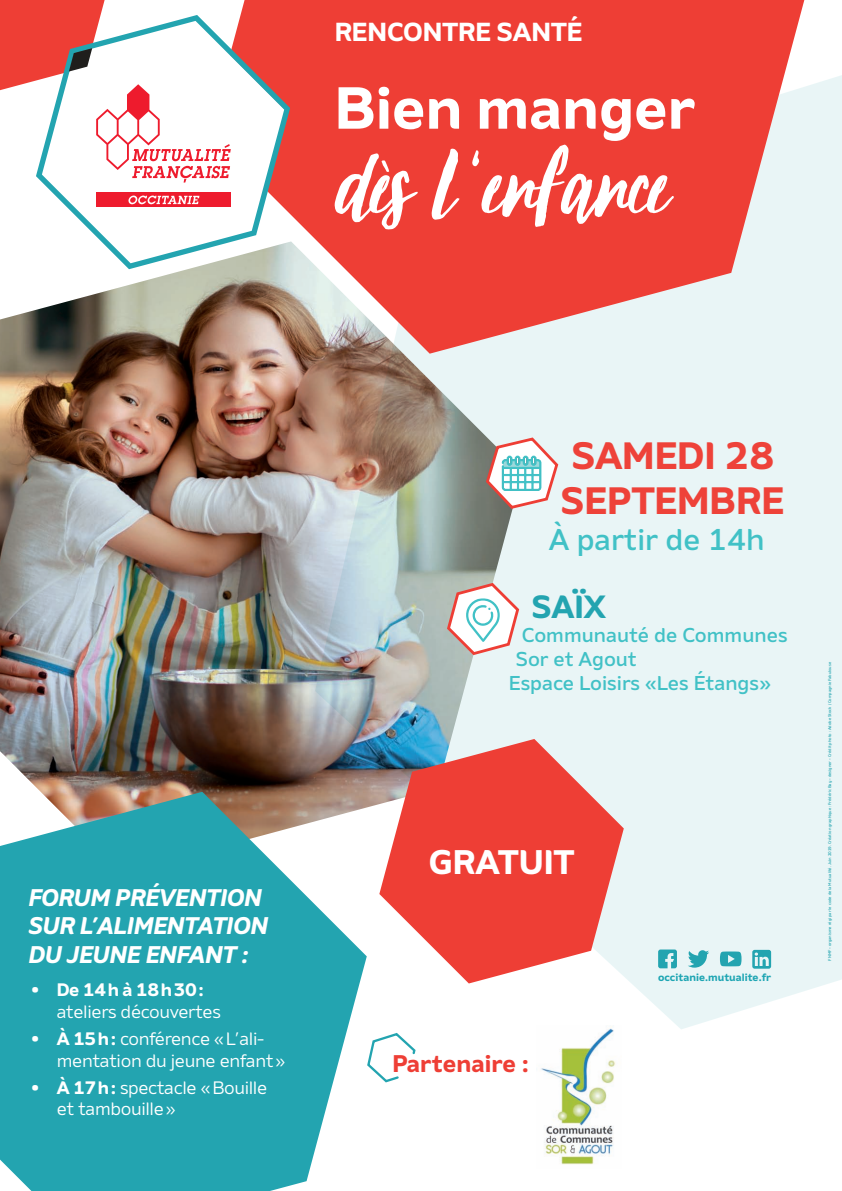
<style>
.page{position:relative;width:842px;height:1191px;background:#fff}
.page>*{position:absolute;margin:0;border:0;box-sizing:border-box;transform-origin:0 0}
.t1{font:118px "October Storm";color:#fff}
.t2{font:700 59px "Amino";color:#fff}
.t3{font:700 38px/45.6px "Amino";color:#ee4239}
.t4{font:700 34px "Amino";color:#fff}
.t5{font:700 32px "Amino";color:#23a4b0}
.t6{font:500 30px "Amino";color:#41c1c6}
.t7{font:700 26px "Amino";color:#fff}
.t8{font:italic 700 24px/28.8px "Amino";color:#fff}
.t9{font:700 24px "Amino";color:#ee3e35}
.t10{font:500 20px "Amino";color:#41c1c6}
.t11{font:18px/21.6px "Amino";letter-spacing:-.02em;color:#fff}
.t12{font:700 10.6px "Amino";letter-spacing:.005em;color:#1da5b3}
.t13{font:500 4px "Amino";color:#23a4b0}
.s1{font-weight:700;font-size:20px}
.s2{font-weight:700}
</style>
<div class="page">
<div style="left:468px;top:75px;width:374px;height:954px;background:#e9f5f6"></div>
<img style="left:0;top:270px;width:522px;height:538px">
<svg style="left:209px;top:0;width:595px;height:354px;background:#e9635c"></svg>
<svg style="left:0;top:792px;width:367px;height:399px;background:#47aeb7"></svg>
<svg style="left:688px;top:950px;width:21px;height:17px"></svg>
<svg style="left:720px;top:951px;width:21px;height:15px"></svg>
<svg style="left:658px;top:949px;width:19px;height:19px"></svg>
<svg style="left:752px;top:950px;width:19px;height:18px"></svg>
<svg style="left:483px;top:436px;width:77px;height:74px"></svg>
<svg style="left:42px;top:15px;width:248px;height:254px"></svg>
<svg style="left:445px;top:581px;width:76px;height:75px"></svg>
<svg style="left:0;top:0;width:231px;height:182px"></svg>
<div style="left:96px;top:193px;width:135px;height:14px;background:#ee1b2d"></div>
<svg style="left:128px;top:195px;width:71px;height:9px"></svg>
<svg style="left:366px;top:1031px;width:50px;height:52px"></svg>
<svg style="left:379px;top:739px;width:245px;height:244px;background:#e7716c"></svg>
<img style="left:536px;top:1025px;width:85px;height:140px">
<h3 class="t7" style="left:335px;top:16px;width:249px">Rencontre santé</h3>
<h2 class="t2" style="left:335px;top:71px;width:362px">Bien manger</h2>
<h1 class="t1" style="left:335px;top:127px;width:334px">dès l ‘enfance</h1>
<h3 class="t8" style="left:28px;top:882px;width:241px">FORUM PRÉVENTION<br>SUR L’ALIMENTATION<br>DU JEUNE ENFANT :</h3>
<h3 class="t11" style="left:57px;top:978px;width:166px;text-indent:-26px"><span class="s1">•</span> <span class="s2">De 14h à 18h30: </span>ateliers découvertes</h3>
<h3 class="t11" style="left:57px;top:1027px;width:230px;text-indent:-26px"><span class="s1">•</span> <span class="s2">à 15h:</span> conférence «L’ali&shy;mentation du jeune enfant»</h3>
<h3 class="t11" style="left:57px;top:1076px;width:212px;text-indent:-26px"><span class="s1">•</span> <span class="s2">à 17h:</span> spectacle «Bouille et tambouille»</h3>
<h3 class="t3" style="left:561px;top:431px;width:221px">Samedi 28 septemBRE</h3>
<h3 class="t6" style="left:549px;top:521px;width:217px">À partir de 14h</h3>
<h3 class="t5" style="left:532px;top:586px;width:75px">Saïx</h3>
<h3 class="t10" style="left:522px;top:623px;width:267px">Communauté de Communes</h3>
<h3 class="t10" style="left:516px;top:647px;width:122px">Sor et Agout</h3>
<h3 class="t10" style="left:509px;top:671px;width:264px">Espace Loisirs «Les Étangs»</h3>
<h3 class="t4" style="left:429px;top:840px;width:131px">GRATUIT</h3>
<h3 class="t9" style="left:392px;top:1048px;width:138px">Partenaire :</h3>
<h3 class="t12" style="left:658px;top:970px;width:114px">occitanie.mutualite.fr</h3>
<p class="t13" style="left:827px;top:960px;width:300px;rotate:-90deg">FNMF - organisme régi par le code de la Mutualité. Juin 2019. Création graphique : Frédéric Bay - designer - Crédit photo : Adobe Stock / Compagnie Fabulouse</p>
</div>
